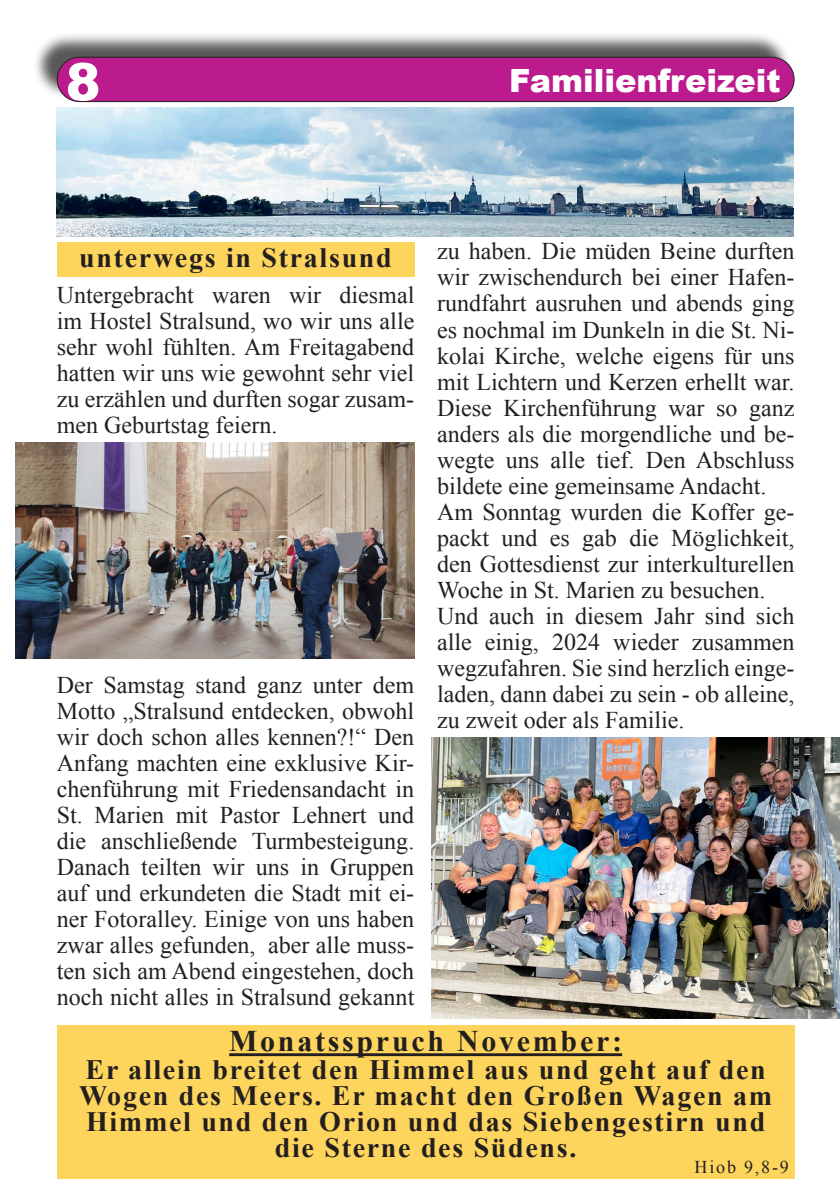
<style>
.page{position:relative;width:840px;height:1191px;background:#fff}
.page>*{position:absolute;margin:0;border:0;box-sizing:border-box;transform-origin:0 0}
.t1{font:900 52px "Arial";color:#fff}
.t2{font:900 32px "Arial";color:#fff}
.t3{font:700 30px "Times New Roman";letter-spacing:.09em;color:#231f20}
.t4{font:700 28px/26px "Times New Roman";letter-spacing:.06em;color:#231f20;text-align:center}
.t5{font:24px/26px "Times New Roman";color:#231f20;text-align:justify}
.t6{font:18px "Times New Roman";color:#231f20}
</style>
<div class="page">
<div style="left:32px;top:32px;width:758px;height:67px;background:#231f20;opacity:.75"></div>
<div style="left:57px;top:57px;width:736px;height:45px;background:#bc1b8d;border-radius:22px"></div>
<div style="left:57px;top:57px;width:737px;height:45px;border:1px solid #231f20;border-radius:22px"></div>
<div style="left:57px;top:1025px;width:737px;height:153px;background:#fed55c"></div>
<hr style="left:229px;top:1053px;width:392px;height:3px;background:#231f20">
<div style="left:57px;top:242px;width:357px;height:34px;background:#fed55c"></div>
<img style="left:431px;top:737px;width:408px;height:281px">
<img style="left:16px;top:443px;width:398px;height:215px">
<img style="left:57px;top:108px;width:736px;height:128px">
<p class="t1" style="left:66px;top:44px;width:36px">8</p>
<p class="t2" style="left:509px;top:58px;width:273px">Familienfreizeit</p>
<p class="t4" style="left:79px;top:244px;width:314px">unterwegs in Stralsund</p>
<p class="t5" style="left:57px;top:282px;width:359px">Untergebracht waren wir diesmal im Hostel Stralsund, wo wir uns alle sehr wohl fühlten. Am Freitagabend hatten wir uns wie gewohnt sehr viel zu erzählen und durften sogar zusam&shy;men Geburtstag feiern.</p>
<p class="t5" style="left:57px;top:672px;width:359px">Der Samstag stand ganz unter dem Motto „Stralsund entdecken, obwohl wir doch schon alles kennen?!“ Den Anfang machten eine exklusive Kir&shy;chenführung mit Friedensandacht in St. Marien mit Pastor Lehnert und die anschließende Turmbesteigung.<br>Danach teilten wir uns in Gruppen auf und erkundeten die Stadt mit ei&shy;ner Fotoralley. Einige von uns haben zwar alles gefunden, aber alle muss&shy;ten sich am Abend eingestehen, doch noch nicht alles in Stralsund gekannt</p>
<p class="t5" style="left:437px;top:238px;width:359px">zu haben. Die müden Beine durften wir zwischendurch bei einer Hafen&shy;rundfahrt ausruhen und abends ging es nochmal im Dunkeln in die St. Ni&shy;kolai Kirche, welche eigens für uns mit Lichtern und Kerzen erhellt war.<br>Diese Kirchenführung war so ganz anders als die morgendliche und be&shy;wegte uns alle tief. Den Abschluss bildete eine gemeinsame Andacht.</p>
<p class="t5" style="left:437px;top:498px;width:359px">Am Sonntag wurden die Koffer ge&shy;packt und es gab die Möglichkeit, den Gottesdienst zur interkulturellen Woche in St. Marien zu besuchen.</p>
<p class="t5" style="left:437px;top:602px;width:359px">Und auch in diesem Jahr sind sich alle einig, 2024 wieder zusammen wegzufahren. Sie sind herzlich einge&shy;laden, dann dabei zu sein - ob alleine, zu zweit oder als Familie.</p>
<p class="t3" style="left:229px;top:1020px;width:394px">Monatsspruch November:</p>
<p class="t4" style="left:79px;top:1056px;width:694px">Er allein breitet den Himmel aus und geht auf den Wogen des Meers. Er macht den Großen Wagen am Himmel und den Orion und das Siebengestirn und die Sterne des Südens.</p>
<p class="t6" style="left:694px;top:1155px;width:96px">Hiob 9,8-9</p>
</div>
